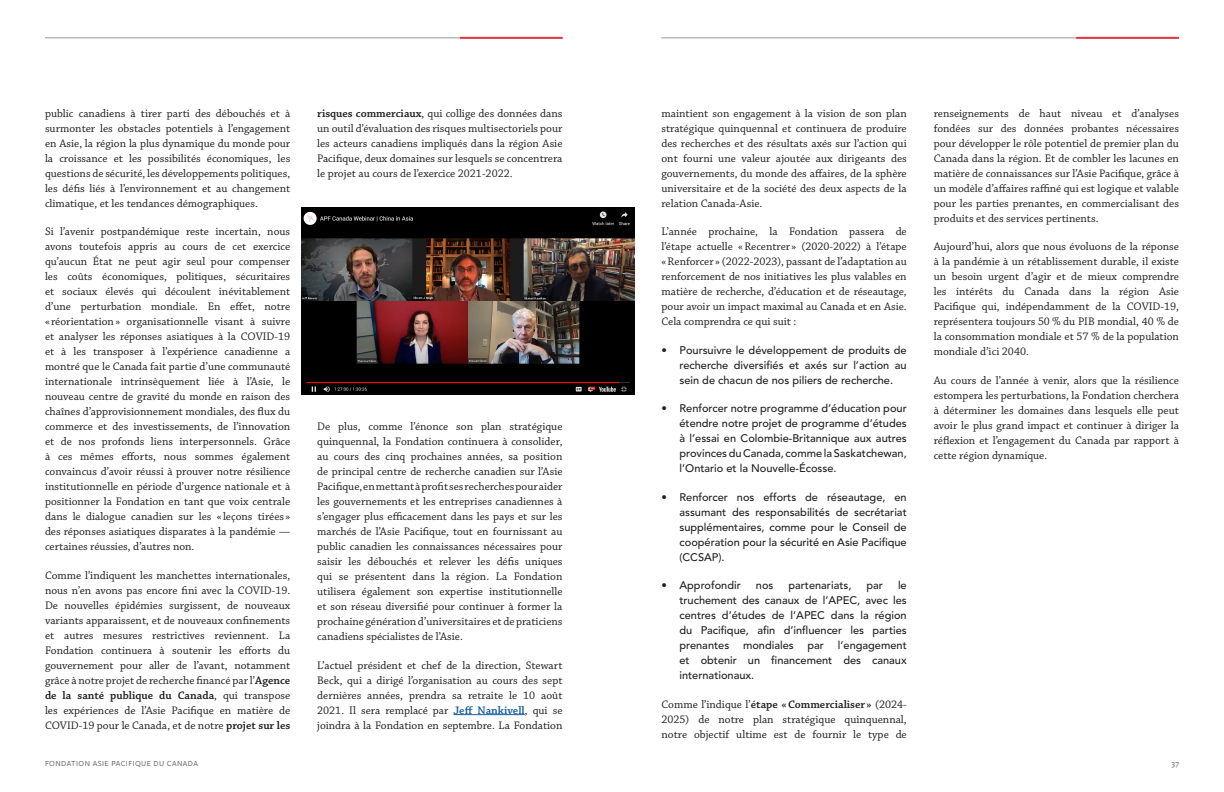
<style>
.page{position:relative;width:1224px;height:792px;background:#fff}
.page>*{position:absolute;margin:0;border:0;box-sizing:border-box;transform-origin:0 0}
.Body_Text_Left_Justi{font:11.5px/15px "Chaparral Pro";color:#231f20;text-align:justify}
.t1{font:500 11px/15px "Avenir LT Std";color:#231f20;text-align:justify}
.t2{font:500 8px "Freight Sans Pro";letter-spacing:.05em;color:#6d6f72}
.s1{font-weight:600}
.s2{font-weight:600;color:#175d9e}
</style>
<div class="page">
<img style="left:302px;top:207px;width:332px;height:187px">
<hr style="left:662px;top:38px;width:517px;height:1px;background:#969696">
<hr style="left:1076px;top:37px;width:103px;height:2px;background:#e63539">
<hr style="left:45px;top:38px;width:518px;height:1px;background:#969696">
<hr style="left:460px;top:37px;width:103px;height:2px;background:#e63539">
<hr style="left:454px;top:714px;width:71px;height:1px;background:#175d9e">
<p class="Body_Text_Left_Justi" style="left:45px;top:106px;width:247px">public canadiens à tirer parti des débouchés et à surmonter les obstacles potentiels à l’engagement en Asie, la région la plus dynamique du monde pour la croissance et les possibilités économiques, les questions de sécurité, les développements politiques, les défis liés à l’environnement et au changement climatique, et les tendances démographiques.</p>
<p class="Body_Text_Left_Justi" style="left:45px;top:224px;width:247px">Si l’avenir postpandémique reste incertain, nous avons toutefois appris au cours de cet exercice qu’aucun État ne peut agir seul pour compenser les coûts économiques, politiques, sécuritaires et sociaux élevés qui découlent inévitablement d’une perturbation mondiale. En effet, notre « réorientation» organisationnelle visant à suivre et analyser les réponses asiatiques à la COVID-19 et à les transposer à l’expérience canadienne a montré que le Canada fait partie d’une communauté internationale intrinsèquement liée à l’Asie, le nouveau centre de gravité du monde en raison des chaînes d’approvisionnement mondiales, des flux du commerce et des investissements, de l’innovation et de nos profonds liens interpersonnels. Grâce à ces mêmes efforts, nous sommes également convaincus d’avoir réussi à prouver notre résilience institutionnelle en période d’urgence nationale et à positionner la Fondation en tant que voix centrale dans le dialogue canadien sur les « leçons tirées » des réponses asiatiques disparates à la pandémie — certaines réussies, d’autres non.</p>
<p class="Body_Text_Left_Justi" style="left:45px;top:568px;width:247px">Comme l’indiquent les manchettes internationales, nous n’en avons pas encore fini avec la COVID-19.<br>De nouvelles épidémies surgissent, de nouveaux variants apparaissent, et de nouveaux confinements et autres mesures restrictives reviennent. La Fondation continuera à soutenir les efforts du gouvernement pour aller de l’avant, notamment grâce à notre projet de recherche financé par l’<span class="s1">Agence de la santé publique du Canada</span>, qui transpose les expériences de l’Asie Pacifique en matière de COVID-19 pour le Canada, et de notre <span class="s1">projet sur les</span></p>
<p class="Body_Text_Left_Justi" style="left:317px;top:106px;width:247px"><span class="s1">risques commerciaux</span>, qui collige des données dans un outil d’évaluation des risques multisectoriels pour les acteurs canadiens impliqués dans la région Asie Pacifique, deux domaines sur lesquels se concentrera le projet au cours de l’exercice 2021-2022.</p>
<p class="Body_Text_Left_Justi" style="left:317px;top:419px;width:247px">De plus, comme l’énonce son plan stratégique quinquennal, la Fondation continuera à consolider, au cours des cinq prochaines années, sa position de principal centre de recherche canadien sur l’Asie Pacifique, en mettant à profit ses recherches pour aider les gouvernements et les entreprises canadiennes à s’engager plus efficacement dans les pays et sur les marchés de l’Asie Pacifique, tout en fournissant au public canadien les connaissances nécessaires pour saisir les débouchés et relever les défis uniques qui se présentent dans la région. La Fondation utilisera également son expertise institutionnelle et son réseau diversifié pour continuer à former la prochaine génération d’universitaires et de praticiens canadiens spécialistes de l’Asie.</p>
<p class="Body_Text_Left_Justi" style="left:317px;top:658px;width:247px">L’actuel président et chef de la direction, Stewart Beck, qui a dirigé l’organisation au cours des sept dernières années, prendra sa retraite le 10 août 2021. Il sera remplacé par <span class="s2">Jeff Nankivell</span>, qui se joindra à la Fondation en septembre. La Fondation</p>
<p class="Body_Text_Left_Justi" style="left:662px;top:106px;width:247px">maintient son engagement à la vision de son plan stratégique quinquennal et continuera de produire des recherches et des résultats axés sur l’action qui ont fourni une valeur ajoutée aux dirigeants des gouvernements, du monde des affaires, de la sphère universitaire et de la société des deux aspects de la relation Canada-Asie.</p>
<p class="Body_Text_Left_Justi" style="left:662px;top:224px;width:247px">L’année prochaine, la Fondation passera de l’étape actuelle «Recentrer » (2020-2022) à l’étape «Renforcer » (2022-2023), passant de l’adaptation au renforcement de nos initiatives les plus valables en matière de recherche, d’éducation et de réseautage, pour avoir un impact maximal au Canada et en Asie.<br>Cela comprendra ce qui suit :</p>
<p class="t1" style="left:680px;top:342px;width:229px;text-indent:-18px">• Poursuivre le développement de produits de recherche diversifiés et axés sur l’action au sein de chacun de nos piliers de recherche.</p>
<p class="t1" style="left:680px;top:401px;width:229px;text-indent:-18px">• Renforcer notre programme d’éducation pour étendre notre projet de programme d’études à l’essai en Colombie-Britannique aux autres provinces du Canada, comme la Saskatchewan, l’Ontario et la Nouvelle-Écosse.</p>
<p class="t1" style="left:680px;top:489px;width:229px;text-indent:-18px">• Renforcer nos efforts de réseautage, en assumant des responsabilités de secrétariat supplémentaires, comme pour le Conseil de coopération pour la sécurité en Asie Pacifique (CCSAP).</p>
<p class="t1" style="left:662px;top:578px;width:81px">• Approfondir</p>
<p class="t1" style="left:756px;top:578px;width:19px">nos</p>
<p class="t1" style="left:788px;top:578px;width:64px">partenariats,</p>
<p class="t1" style="left:866px;top:578px;width:18px">par</p>
<p class="t1" style="left:680px;top:578px;width:229px;text-indent:219px">le truchement des canaux de l’APEC, avec les centres d’études de l’APEC dans la région du Pacifique, afin d’influencer les parties prenantes</p>
<p class="t1" style="left:680px;top:638px;width:229px;text-indent:158px">l’engagement et obtenir un financement des canaux internationaux.</p>
<p class="Body_Text_Left_Justi" style="left:662px;top:697px;width:247px">Comme l’indique l’<span class="s1">étape «Commercialiser »</span> (2024- 2025) de notre plan stratégique quinquennal, notre objectif ultime est de fournir le type de</p>
<p class="t1" style="left:743px;top:638px;width:52px">mondiales</p>
<p class="t1" style="left:808px;top:638px;width:18px">par</p>
<p class="Body_Text_Left_Justi" style="left:934px;top:106px;width:247px">renseignements de haut niveau et d’analyses fondées sur des données probantes nécessaires pour développer le rôle potentiel de premier plan du Canada dans la région. Et de combler les lacunes en matière de connaissances sur l’Asie Pacifique, grâce à un modèle d’affaires raffiné qui est logique et valable pour les parties prenantes, en commercialisant des produits et des services pertinents.</p>
<p class="Body_Text_Left_Justi" style="left:934px;top:239px;width:247px">Aujourd’hui, alors que nous évoluons de la réponse à la pandémie à un rétablissement durable, il existe un besoin urgent d’agir et de mieux comprendre les intérêts du Canada dans la région Asie Pacifique qui, indépendamment de la COVID-19, représentera toujours 50 % du PIB mondial, 40 % de la consommation mondiale et 57 % de la population mondiale d’ici 2040.</p>
<p class="Body_Text_Left_Justi" style="left:934px;top:373px;width:247px">Au cours de l’année à venir, alors que la résilience estompera les perturbations, la Fondation cherchera à déterminer les domaines dans lesquels elle peut avoir le plus grand impact et continuer à diriger la réflexion et l’engagement du Canada par rapport à cette région dynamique.</p>
<p class="t2" style="left:45px;top:758px;width:155px">FONDATION ASIE PACIFIQUE DU CANADA</p>
<p class="t2" style="left:1171px;top:758px;width:9px">37</p>
</div>
